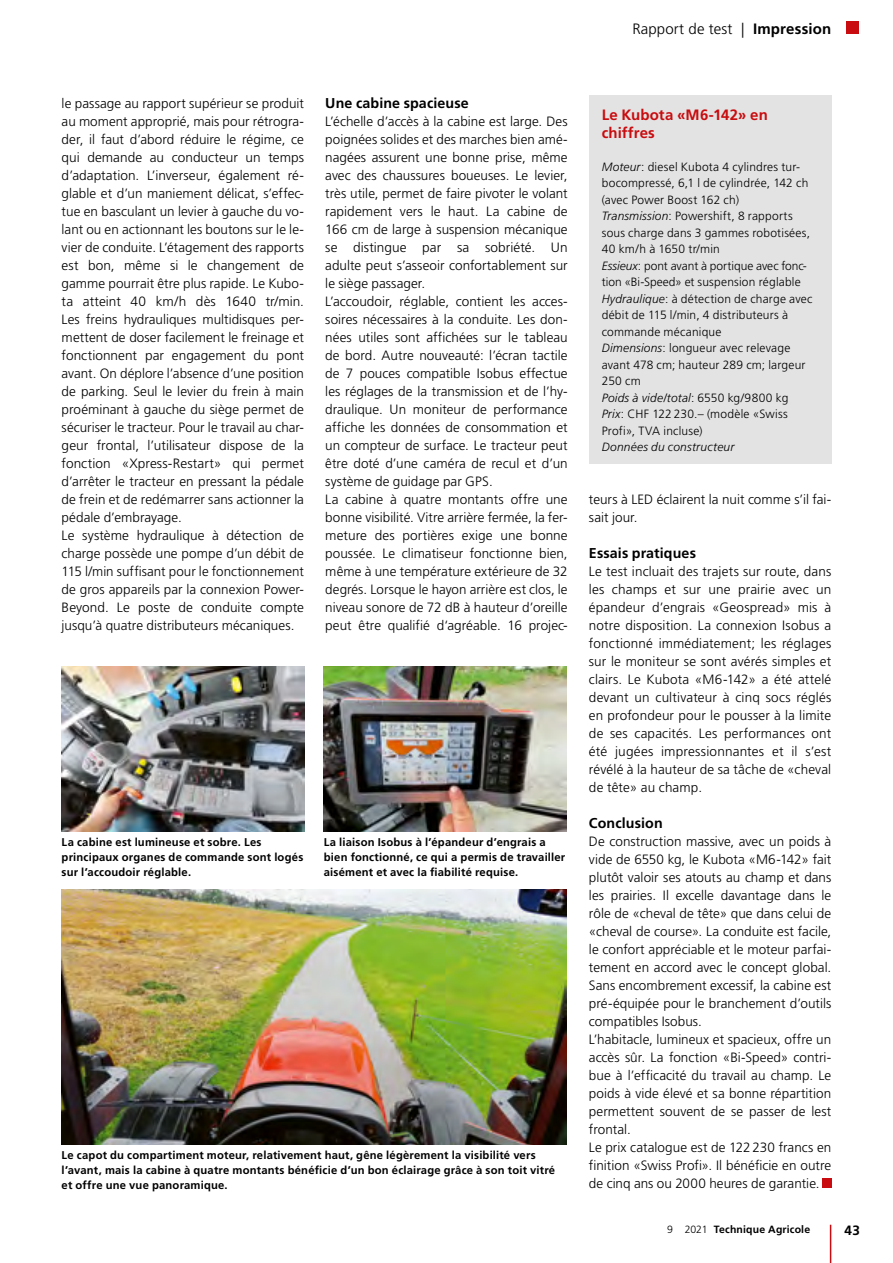
<style>
.page{position:relative;width:893px;height:1263px;background:#fff}
.page>*{position:absolute;margin:0;border:0;box-sizing:border-box;transform-origin:0 0}
.t1{font:700 15px/18px "Frutiger LT Std";letter-spacing:.01em;color:#c90c0f}
.t2{font:300 15px "Frutiger LT Std";letter-spacing:.01em;color:#000}
.t3{font:700 14.25px "Frutiger LT Std";letter-spacing:.01em;color:#000}
.t4{font:300 13.5px/18px "Frutiger LT Std";letter-spacing:.005em;color:#000}
.t5{font:700 13.5px "Frutiger LT Std";color:#000}
.t6{font:300 12px/16.5px "Frutiger LT Std";letter-spacing:.015em;color:#000}
.t7{font:italic 300 12px "Frutiger LT Std";letter-spacing:.02em;color:#000}
.t8{font:700 11.25px/15px "Frutiger LT Std";letter-spacing:.015em;color:#000}
.t9{font:700 10.5px "Frutiger LT Std";letter-spacing:.015em;color:#000}
.s1{font-weight:700}
.s2{font-style:italic}
.s3{font-weight:300}
</style>
<div class="page">
<div style="left:846px;top:21px;width:13px;height:13px;background:#c90c0f"></div>
<hr style="left:830px;top:1225px;width:1px;height:38px;background:#c90c0f">
<img style="left:62px;top:666px;width:242px;height:165px">
<img style="left:324px;top:666px;width:242px;height:165px">
<img style="left:62px;top:889px;width:504px;height:255px">
<div style="left:822px;top:1179px;width:9px;height:9px;background:#c90c0f"></div>
<div style="left:589px;top:96px;width:242px;height:368px;background:#e3e3e3"></div>
<p class="t2" style="left:632px;top:20px;width:200px">Rapport de test | <span class="s1">Impression</span></p>
<p class="t4" style="left:62px;top:95px;width:244px">le passage au rapport supérieur se produit au moment approprié, mais pour rétrogra&shy;der, il faut d’abord réduire le régime, ce qui demande au conducteur un temps d’adaptation. L’inverseur, également ré&shy;glable et d’un maniement délicat, s’effec&shy;tue en basculant un levier à gauche du vo&shy;lant ou en actionnant les boutons sur le le&shy;vier de conduite. L’étagement des rapports est bon, même si le changement de gamme pourrait être plus rapide. Le Kubo&shy;ta atteint 40 km/h dès 1640 tr/min.<br>Les freins hydrauliques multidisques per&shy;mettent de doser facilement le freinage et fonctionnent par engagement du pont avant. On déplore l’absence d’une position de parking. Seul le levier du frein à main proéminant à gauche du siège permet de sécuriser le tracteur. Pour le travail au char&shy;geur frontal, l’utilisateur dispose de la fonction «Xpress-Restart» qui permet d’arrêter le tracteur en pressant la pédale de frein et de redémarrer sans actionner la pédale d’embrayage.<br>Le système hydraulique à détection de charge possède une pompe d’un débit de 115 l/min suffisant pour le fonctionnement de gros appareils par la connexion Power-Beyond. Le poste de conduite compte jusqu’à quatre distributeurs mécaniques.</p>
<p class="t3" style="left:325px;top:95px;width:145px">Une cabine spacieuse</p>
<p class="t4" style="left:325px;top:113px;width:244px">L’échelle d’accès à la cabine est large. Des poignées solides et des marches bien amé&shy;nagées assurent une bonne prise, même avec des chaussures boueuses. Le levier, très utile, permet de faire pivoter le volant rapidement vers le haut. La cabine de 166 cm de large à suspension mécanique se distingue par sa sobriété. Un adulte peut s’asseoir confortablement sur le siège passager.<br>L’accoudoir, réglable, contient les acces&shy;soires nécessaires à la conduite. Les don&shy;nées utiles sont affichées sur le tableau de bord. Autre nouveauté: l’écran tactile de 7 pouces compatible Isobus effectue les réglages de la transmission et de l’hy&shy;draulique. Un moniteur de performance affiche les données de consommation et un compteur de surface. Le tracteur peut être doté d’une caméra de recul et d’un système de guidage par GPS.<br>La cabine à quatre montants offre une bonne visibilité. Vitre arrière fermée, la fer&shy;meture des portières exige une bonne poussée. Le climatiseur fonctionne bien, même à une température extérieure de 32 degrés. Lorsque le hayon arrière est clos, le niveau sonore de 72 dB à hauteur d’oreille peut être qualifié d‘agréable. 16 projec-</p>
<p class="t8" style="left:62px;top:835px;width:243px">La cabine est lumineuse et sobre. Les principaux organes de commande sont logés sur l’accoudoir réglable.</p>
<p class="t8" style="left:324px;top:835px;width:243px">La liaison Isobus à l’épandeur d’engrais a bien fonctionné, ce qui a permis de travailler aisément et avec la fiabilité requise.</p>
<p class="t8" style="left:62px;top:1148px;width:495px">Le capot du compartiment moteur, relativement haut, gêne légèrement la visibilité vers l’avant, mais la cabine à quatre montants bénéficie d’un bon éclairage grâce à son toit vitré et offre une vue panoramique.</p>
<p class="t1" style="left:602px;top:105px;width:168px">Le Kubota «M6-142» en chiffres</p>
<p class="t6" style="left:602px;top:158px;width:212px"><span class="s2">Moteur</span>: diesel Kubota 4 cylindres tur&shy;bocompressé, 6,1 l de cylindrée, 142 ch (avec Power Boost 162 ch)<br><span class="s2">Transmission</span>: Powershift, 8 rapports sous charge dans 3 gammes robotisées,<br>40 km/h à 1650 tr/min<br><span class="s2">Essieux</span>: pont avant à portique avec fonc&shy;tion «Bi-Speed» et suspension réglable<br><span class="s2">Hydraulique</span>: à détection de charge avec débit de 115 l/min, 4 distributeurs à commande mécanique<br><span class="s2">Dimensions</span>: longueur avec relevage avant 478 cm; hauteur 289 cm; largeur<br>250 cm<br><span class="s2">Poids à vide/total</span>: 6550 kg/9800 kg<br><span class="s2">Prix</span>: CHF 122 230.– (modèle «Swiss<br>Profi», TVA incluse)</p>
<p class="t7" style="left:602px;top:440px;width:134px">Données du constructeur</p>
<p class="t4" style="left:589px;top:491px;width:244px">teurs à LED éclairent la nuit comme s’il fai&shy;sait jour.</p>
<p class="t3" style="left:589px;top:545px;width:109px">Essais pratiques</p>
<p class="t4" style="left:589px;top:563px;width:244px;text-align:justify">Le test incluait des trajets sur route, dans les champs et sur une prairie avec un épandeur d’engrais «Geospread» mis à notre disposition. La connexion Isobus a fonctionné immédiatement; les réglages sur le moniteur se sont avérés simples et clairs. Le Kubota «M6-142» a été attelé devant un cultivateur à cinq socs réglés en profondeur pour le pousser à la limite de ses capacités. Les performances ont été jugées impressionnantes et il s’est révélé à la hauteur de sa tâche de «cheval de tête» au champ.</p>
<p class="t3" style="left:589px;top:815px;width:75px">Conclusion</p>
<p class="t4" style="left:589px;top:833px;width:244px">De construction massive, avec un poids à vide de 6550 kg, le Kubota «M6-142» fait plutôt valoir ses atouts au champ et dans les prairies. Il excelle davantage dans le rôle de «cheval de tête» que dans celui de «cheval de course». La conduite est facile, le confort appréciable et le moteur parfai&shy;tement en accord avec le concept global.<br>Sans encombrement excessif, la cabine est pré-équipée pour le branchement d’outils compatibles Isobus.<br>L’habitacle, lumineux et spacieux, offre un accès sûr. La fonction «Bi-Speed» contri&shy;bue à l’efficacité du travail au champ. Le poids à vide élevé et sa bonne répartition permettent souvent de se passer de lest frontal.<br>Le prix catalogue est de 122230 francs en finition «Swiss Profi». Il bénéficie en outre de cinq ans ou 2000 heures de garantie.</p>
<p class="t9" style="left:667px;top:1223px;width:145px"><span class="s3">9 2021</span> Technique Agricole</p>
<p class="t5" style="left:845px;top:1222px;width:17px">43</p>
</div>
